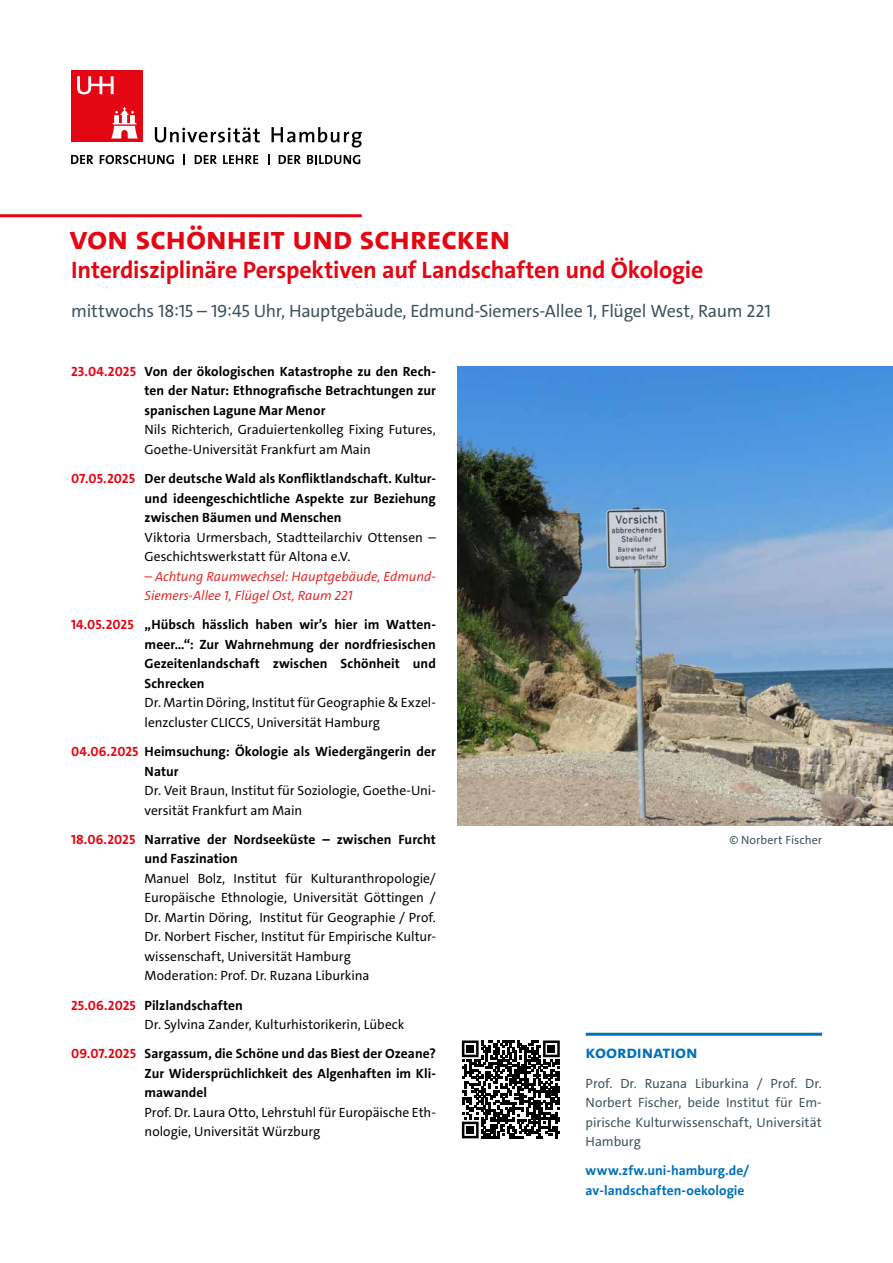
<style>
.page{position:relative;width:893px;height:1263px;background:#fff}
.page>*{position:absolute;margin:0;border:0;box-sizing:border-box;transform-origin:0 0}
.Ü1_Titel_rot_ohne_Abstand{font:33px "The Sans UHH Bold Caps";letter-spacing:-.015em;color:#e30613}
.Ü2_Titel_rot{font:700 24px "The Sans UHH";letter-spacing:-.01em;color:#e30613}
.Ort{font:18px "The Sans UHH";letter-spacing:-.015em;color:#3d5159}
.Headline{font:18px "The Sans UHH Bold Caps";letter-spacing:-.01em;color:#0071b9}
.Lehrende{font:13.5px/19.5px "The Sans UHH";color:#000}
.Veranstaltung{font:700 13.5px/19.5px "The Sans UHH";letter-spacing:.005em;color:#000;text-align:justify}
.Fließtext{font:13.5px/19.5px "The Sans UHH";color:#3d5159;text-align:justify}
.Lehrende-2{font:italic 13.5px/19.5px "The Sans UHH";color:#df2b28}
.Datum{font:700 13.5px "The Sans UHH";letter-spacing:.005em;color:#e30613}
.Datum-2{font:700 13.5px "The Sans UHH";letter-spacing:.005em;color:#000}
.t1{font:700 13.5px/19.5px "The Sans UHH";letter-spacing:.005em;color:#0071b9}
.Fließtext-2{font:12px "The Sans UHH";letter-spacing:.005em;color:#3d5159}
.s1{color:#e30613}
</style>
<div class="page">
<hr style="left:0;top:214px;width:362px;height:3px;background:#e30613">
<svg style="left:155px;top:127px;width:105px;height:15px"></svg>
<svg style="left:271px;top:127px;width:91px;height:21px"></svg>
<div style="left:71px;top:71px;width:71px;height:71px;background:#e30613"></div>
<svg style="left:111px;top:107px;width:27px;height:31px"></svg>
<svg style="left:77px;top:76px;width:37px;height:18px"></svg>
<svg style="left:71px;top:155px;width:22px;height:9px"></svg>
<svg style="left:100px;top:155px;width:74px;height:9px"></svg>
<svg style="left:195px;top:155px;width:22px;height:9px"></svg>
<svg style="left:223px;top:155px;width:35px;height:9px"></svg>
<svg style="left:279px;top:155px;width:22px;height:9px"></svg>
<svg style="left:307px;top:155px;width:53px;height:9px"></svg>
<hr style="left:586px;top:1033px;width:236px;height:3px;background:#0071b9">
<svg style="left:462px;top:1040px;width:98px;height:98px"></svg>
<div style="left:467px;top:1045px;width:7px;height:7px;background:#000"></div>
<div style="left:548px;top:1045px;width:7px;height:7px;background:#000"></div>
<div style="left:467px;top:1126px;width:7px;height:7px;background:#000"></div>
<img style="left:457px;top:366px;width:436px;height:460px">
<p class="Ü1_Titel_rot_ohne_Abstand" style="left:70px;top:217px;width:442px">VON SCHÖNHEIT UND SCHRECKEN</p>
<p class="Ü2_Titel_rot" style="left:71px;top:255px;width:633px">Interdisziplinäre Perspektiven auf Landschaften und Ökologie</p>
<p class="Ort" style="left:71px;top:300px;width:701px">mittwochs 18:15 – 19:45 Uhr, Hauptgebäude, Edmund-Siemers-Allee 1, Flügel West, Raum 221</p>
<p class="Datum" style="left:71px;top:363px;width:66px">23.04.2025</p>
<p class="Veranstaltung" style="left:145px;top:362px;width:293px">Von der ökologischen Katastrophe zu den Rech&shy;ten der Natur: Ethnografische Betrachtungen zur spanischen Lagune Mar Menor</p>
<p class="Lehrende" style="left:145px;top:420px;width:293px">Nils Richterich, Graduiertenkolleg Fixing Futures,<br>Goethe-Universität Frankfurt am Main</p>
<p class="Datum" style="left:71px;top:470px;width:66px">07.05.2025</p>
<p class="Veranstaltung" style="left:145px;top:469px;width:293px">Der deutsche Wald als Konfliktlandschaft. Kultur&shy;und ideengeschichtliche Aspekte zur Beziehung zwischen Bäumen und Menschen</p>
<p class="Lehrende" style="left:145px;top:527px;width:293px">Viktoria Urmersbach, Stadtteilarchiv Ottensen –<br>Geschichtswerkstatt für Altona e.V.</p>
<p class="Lehrende-2" style="left:145px;top:566px;width:293px">– Achtung Raumwechsel: Hauptgebäude, Edmund-<br>Siemers-Allee 1, Flügel Ost, Raum 221</p>
<p class="Datum" style="left:71px;top:616px;width:64px">14.05.2025</p>
<p class="Veranstaltung" style="left:145px;top:615px;width:293px">„Hübsch hässlich haben wir’s hier im Watten&shy;meer…“: Zur Wahrnehmung der nordfriesischen Gezeitenlandschaft zwischen Schönheit und Schrecken</p>
<p class="Lehrende" style="left:145px;top:693px;width:293px">Dr. Martin Döring, Institut für Geographie &amp; Exzel&shy;lenzcluster CLICCS, Universität Hamburg</p>
<p class="Datum-2" style="left:71px;top:743px;width:366px"><span class="s1">04.06.2025</span> Heimsuchung: Ökologie als Wiedergängerin der</p>
<p class="Veranstaltung" style="left:145px;top:761px;width:36px">Natur</p>
<p class="Lehrende" style="left:145px;top:781px;width:293px">Dr. Veit Braun, Institut für Soziologie, Goethe-Uni&shy;versität Frankfurt am Main</p>
<p class="Datum" style="left:71px;top:831px;width:66px">18.06.2025</p>
<p class="Veranstaltung" style="left:145px;top:830px;width:293px">Narrative der Nordseeküste – zwischen Furcht und Faszination</p>
<p class="Lehrende" style="left:145px;top:869px;width:293px;text-align:justify">Manuel Bolz, Institut für Kulturanthropologie/ Europäische Ethnologie, Universität Göttingen / Dr. Martin Döring, Institut für Geographie / Prof.<br>Dr. Norbert Fischer, Institut für Empirische Kultur&shy;wissenschaft, Universität Hamburg</p>
<p class="Lehrende" style="left:145px;top:966px;width:226px">Moderation: Prof. Dr. Ruzana Liburkina</p>
<p class="Datum" style="left:71px;top:996px;width:66px">25.06.2025</p>
<p class="Veranstaltung" style="left:145px;top:995px;width:100px">Pilzlandschaften</p>
<p class="Lehrende" style="left:145px;top:1015px;width:261px">Dr. Sylvina Zander, Kulturhistorikerin, Lübeck</p>
<p class="Datum" style="left:71px;top:1045px;width:67px">09.07.2025</p>
<p class="Veranstaltung" style="left:145px;top:1044px;width:293px">Sargassum, die Schöne und das Biest der Ozeane?<br>Zur Widersprüchlichkeit des Algenhaften im Kli&shy;mawandel</p>
<p class="Lehrende" style="left:145px;top:1103px;width:293px">Prof. Dr. Laura Otto, Lehrstuhl für Europäische Eth&shy;nologie, Universität Würzburg</p>
<p class="Fließtext-2" style="left:729px;top:832px;width:94px">© Norbert Fischer</p>
<p class="Headline" style="left:586px;top:1041px;width:114px">Koordination</p>
<p class="Fließtext" style="left:586px;top:1073px;width:238px">Prof. Dr. Ruzana Liburkina / Prof. Dr.<br>Norbert Fischer, beide Institut für Em&shy;pirische Kulturwissenschaft, Universität Hamburg</p>
<p class="t1" style="left:586px;top:1161px;width:165px">www.zfw.uni-hamburg.de/ av-landschaften-oekologie</p>
</div>
